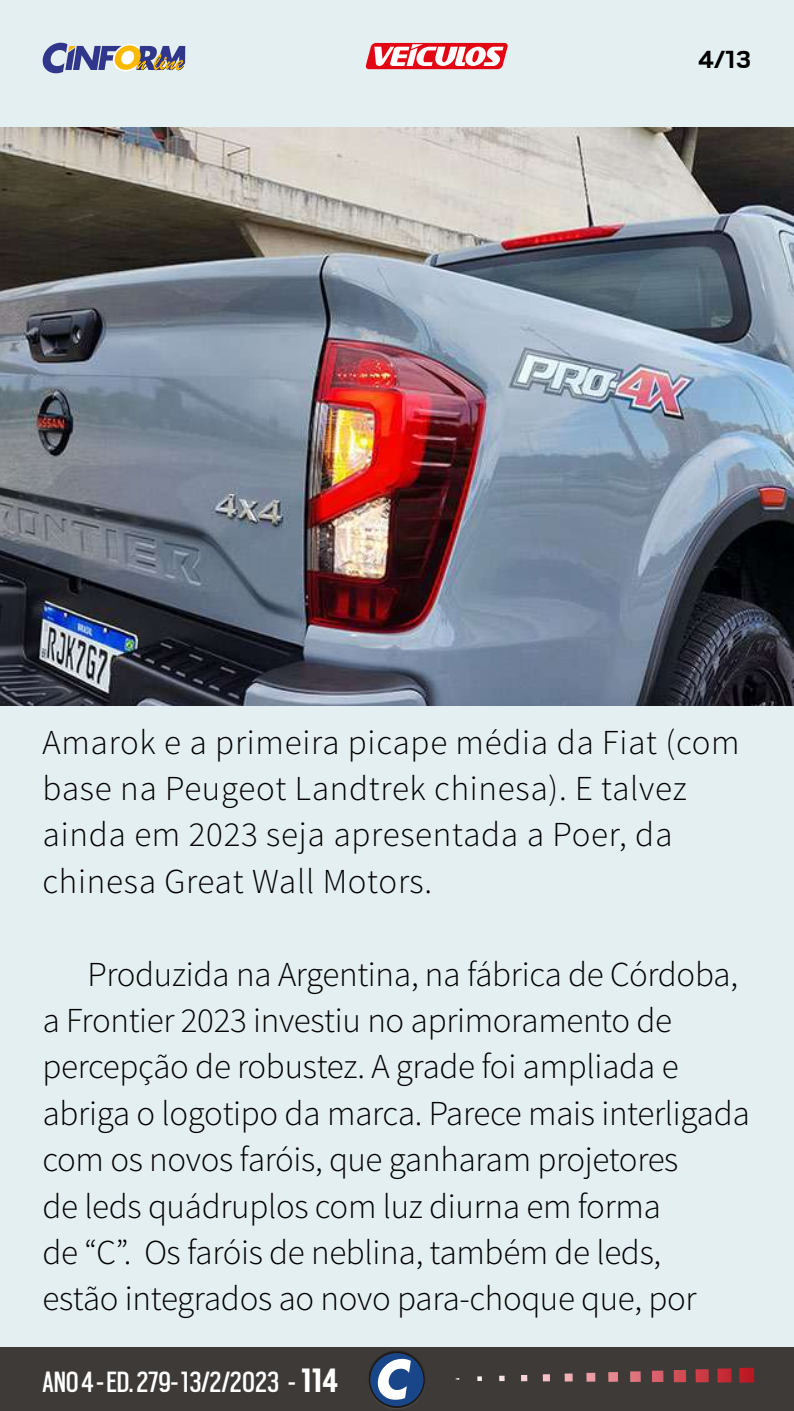
<style>
.page{position:relative;width:794px;height:1411px;background:#fff}
.page>*{position:absolute;margin:0;border:0;box-sizing:border-box;transform-origin:0 0}
.t1{font:300 35px/46.4px "Source Sans Pro";letter-spacing:-.01em;color:#000}
.t2{font:300 35px/46.4px "Source Sans Pro";letter-spacing:.02em;color:#000}
.t3{font:32.5px "Scout Cond";color:#fff}
.t4{font:700 27.5px "Scout";color:#000}
.s1{font-weight:700;font-size:37.5px}
</style>
<div class="page">
<div style="left:0;top:0;width:794px;height:1410px;background:#e4eff2"></div>
<svg style="left:43px;top:43px;width:142px;height:30px"></svg>
<div style="left:0;top:1347px;width:794px;height:63px;background:#3e3a37"></div>
<img style="left:739px;top:1367px;width:15px;height:15px">
<img style="left:717px;top:1368px;width:14px;height:14px">
<img style="left:695px;top:1369px;width:14px;height:13px">
<svg style="left:674px;top:1369px;width:12px;height:13px"></svg>
<svg style="left:652px;top:1370px;width:11px;height:11px"></svg>
<svg style="left:630px;top:1371px;width:11px;height:10px"></svg>
<svg style="left:608px;top:1372px;width:10px;height:9px"></svg>
<svg style="left:586px;top:1372px;width:9px;height:9px"></svg>
<svg style="left:564px;top:1373px;width:8px;height:8px"></svg>
<svg style="left:543px;top:1374px;width:7px;height:7px"></svg>
<svg style="left:521px;top:1375px;width:6px;height:6px"></svg>
<svg style="left:499px;top:1375px;width:5px;height:5px"></svg>
<svg style="left:477px;top:1376px;width:5px;height:4px"></svg>
<svg style="left:367px;top:1350px;width:59px;height:59px"></svg>
<svg style="left:369px;top:1351px;width:56px;height:56px"></svg>
<div style="left:370px;top:1352px;width:53px;height:53px;background:#194689;border-radius:50%"></div>
<svg style="left:377px;top:1358px;width:34px;height:41px"></svg>
<svg style="left:365px;top:43px;width:143px;height:26px;background:#ee7980"></svg>
<img style="left:0;top:128px;width:794px;height:577px">
<p class="t4" style="left:698px;top:47px;width:55px">4/13</p>
<p class="t2" style="left:43px;top:719px;width:698px">Amarok e a primeira picape média da Fiat (com base na Peugeot Landtrek chinesa). E talvez ainda em 2023 seja apresentada a Poer, da chinesa Great Wall Motors.</p>
<p class="t1" style="left:42px;top:950px;width:709px;text-indent:45px">Produzida na Argentina, na fábrica de Córdoba, a Frontier 2023 investiu no aprimoramento de percepção de robustez. A grade foi ampliada e abriga o logotipo da marca. Parece mais interligada com os novos faróis, que ganharam projetores<br>de leds quádruplos com luz diurna em forma<br>de “C”. Os faróis de neblina, também de leds,<br>estão integrados ao novo para-choque que, por</p>
<p class="t3" style="left:43px;top:1360px;width:297px">ANO 4 - ED. 279- 13/2/2023 - <span class="s1">114</span></p>
</div>
